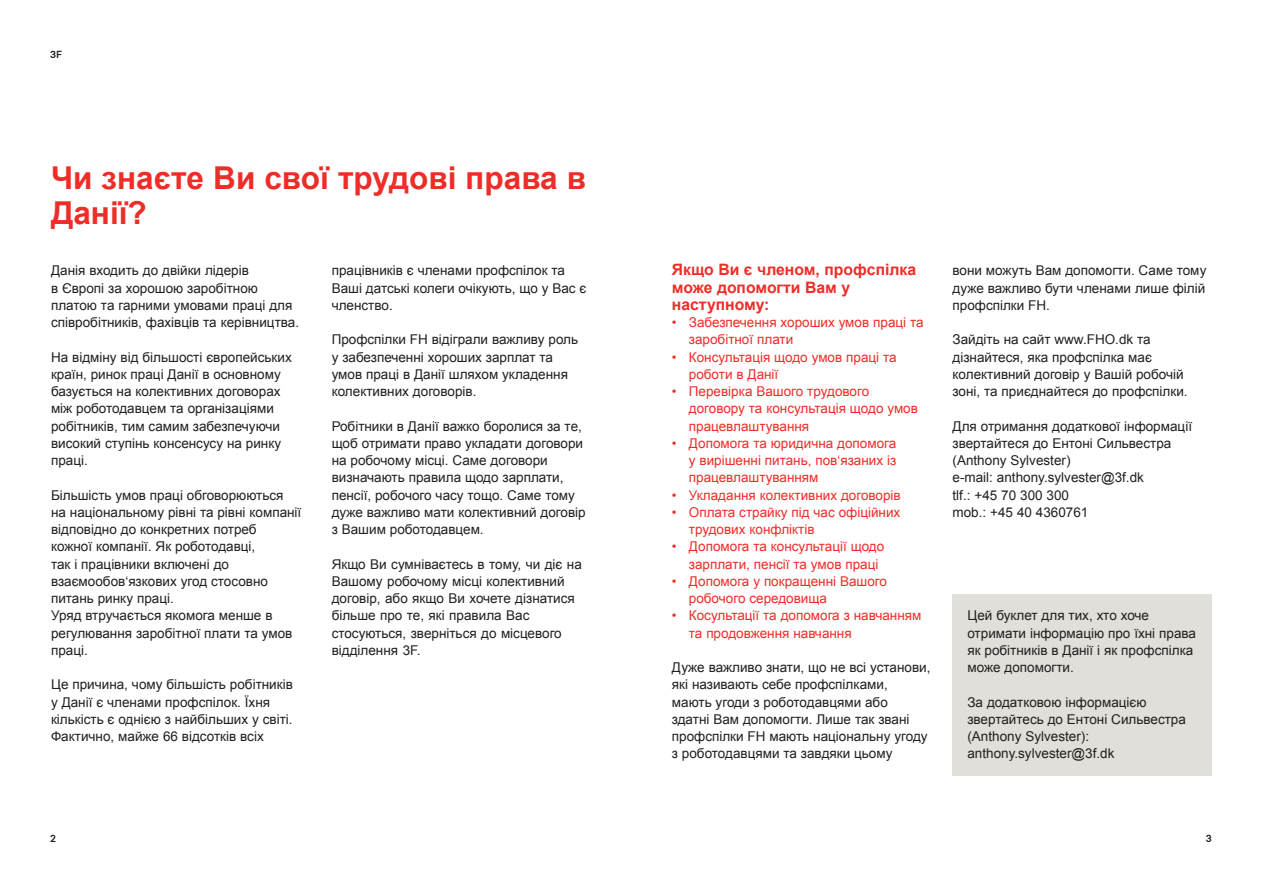
<style>
.page{position:relative;width:1263px;height:893px;background:#fff}
.page>*{position:absolute;margin:0;border:0;box-sizing:border-box;transform-origin:0 0}
.Brødtekst___P{font:700 31.5px/34.5px "Arial";color:#ee2d28}
.Brødtekst___P-2{font:700 15.75px/17.2px "Arial";color:#ee2d28}
.Brødtekst___P-3{font:13.5px/17.2px "Arial";color:#231f20}
.Brødtekst___P-4{font:13.5px/17.2px "Arial";color:#ee2d28}
.Overskrift_3___H3{font:13.5px/17.2px "Arial";color:#231f20}
.t1{font:600 10.5px "Lota Grotesque";color:#231f20}
</style>
<div class="page">
<div style="left:952px;top:594px;width:260px;height:182px;background:#e1dfda"></div>
<p class="t1" style="left:50px;top:49px;width:13px">3F</p>
<p class="Brødtekst___P" style="left:51px;top:162px;width:537px">Чи знаєте Ви свої трудові права в<br>Данії?</p>
<p class="Brødtekst___P-3" style="left:51px;top:262px;width:250px">Данія входить до двійки лідерів<br>в Європі за хорошою заробітною платою та гарними умовами праці для співробітників, фахівців та керівництва.</p>
<p class="Brødtekst___P-3" style="left:51px;top:348px;width:242px">На відміну від більшості європейських країн, ринок праці Данії в основному базується на колективних договорах між роботодавцем та організаціями робітників, тим самим забезпечуючи високий ступінь консенсусу на ринку праці.</p>
<p class="Brødtekst___P-3" style="left:51px;top:486px;width:252px">Більшість умов праці обговорюються на національному рівні та рівні компанії відповідно до конкретних потреб<br>кожної компанії. Як роботодавці,<br>так і працівники включені до взаємообов‘язкових угод стосовно питань ринку праці.</p>
<p class="Brødtekst___P-3" style="left:51px;top:607px;width:243px">Уряд втручається якомога менше в регулювання заробітної плати та умов праці.</p>
<p class="Brødtekst___P-3" style="left:51px;top:676px;width:243px">Це причина, чому більшість робітників у Данії є членами профспілок. Їхня кількість є однією з найбільших у світі.<br>Фактично, майже 66 відсотків всіх</p>
<p class="Brødtekst___P-3" style="left:332px;top:262px;width:256px">працівників є членами профспілок та<br>Ваші датські колеги очікують, що у Вас є членство.</p>
<p class="Brødtekst___P-3" style="left:332px;top:331px;width:248px">Профспілки FH відіграли важливу роль у забезпеченні хороших зарплат та умов праці в Данії шляхом укладення колективних договорів.</p>
<p class="Brødtekst___P-3" style="left:332px;top:417px;width:255px">Робітники в Данії важко боролися за те, щоб отримати право укладати договори на робочому місці. Саме договори визначають правила щодо зарплати, пенсії, робочого часу тощо. Саме тому дуже важливо мати колективний договір з Вашим роботодавцем.</p>
<h3 class="Overskrift_3___H3" style="left:332px;top:555px;width:252px">Якщо Ви сумніваєтесь в тому, чи діє на<br>Вашому робочому місці колективний договір, або якщо Ви хочете дізнатися більше про те, які правила Вас стосуються, зверніться до місцевого відділення 3F.</h3>
<p class="Brødtekst___P-2" style="left:672px;top:262px;width:246px">Якщо Ви є членом, профспілка може допомогти Вам у наступному:</p>
<p class="Brødtekst___P-4" style="left:689px;top:314px;width:236px;text-indent:-17px">• Забезпечення хороших умов праці та заробітної плати</p>
<p class="Brødtekst___P-4" style="left:689px;top:348px;width:209px;text-indent:-17px">• Консультація щодо умов праці та роботи в Данії</p>
<p class="Brødtekst___P-4" style="left:689px;top:383px;width:231px;text-indent:-17px">• Перевірка Вашого трудового договору та консультація щодо умов працевлаштування</p>
<p class="Brødtekst___P-4" style="left:689px;top:435px;width:209px;text-align:justify;text-indent:-17px">• Допомога та юридична допомога у вирішенні питань, пов‘язаних із працевлаштуванням</p>
<p class="Brødtekst___P-4" style="left:672px;top:486px;width:230px">• Укладання колективних договорів</p>
<p class="Brødtekst___P-4" style="left:689px;top:504px;width:213px;text-indent:-17px">• Оплата страйку під час офіційних трудових конфліктів</p>
<p class="Brødtekst___P-4" style="left:689px;top:538px;width:197px;text-indent:-17px">• Допомога та консультації щодо зарплати, пенсії та умов праці</p>
<p class="Brødtekst___P-4" style="left:689px;top:573px;width:200px;text-indent:-17px">• Допомога у покращенні Вашого робочого середовища</p>
<p class="Brødtekst___P-4" style="left:689px;top:607px;width:234px;text-indent:-17px">• Косультації та допомога з навчанням та продовження навчання</p>
<p class="Brødtekst___P-3" style="left:672px;top:659px;width:260px">Дуже важливо знати, що не всі установи, які називають себе профспілками, мають угоди з роботодавцями або<br>здатні Вам допомогти. Лише так звані профспілки FH мають національну угоду з роботодавцями та завдяки цьому</p>
<p class="Brødtekst___P-3" style="left:952px;top:262px;width:255px;text-align:justify">вони можуть Вам допомогти. Саме тому дуже важливо бути членами лише філій профспілки FH.</p>
<p class="Brødtekst___P-3" style="left:952px;top:331px;width:237px">Зайдіть на сайт www.FHO.dk та дізнайтеся, яка профспілка має колективний договір у Вашій робочій зоні, та приєднайтеся до профспілки.</p>
<p class="Brødtekst___P-3" style="left:952px;top:417px;width:241px">Для отримання додаткової інформації звертайтеся до Ентоні Сильвестра (Anthony Sylvester)</p>
<p class="Brødtekst___P-3" style="left:952px;top:469px;width:193px">e-mail: anthony.sylvester@3f.dk tlf.: +45 70 300 300</p>
<p class="Brødtekst___P-3" style="left:952px;top:504px;width:137px">mob.: +45 40 4360761</p>
<p class="Brødtekst___P-3" style="left:967px;top:607px;width:230px">Цей буклет для тих, хто хоче отримати інформацію про їхні права як робітників в Данії і як профспілка може допомогти.</p>
<p class="Brødtekst___P-3" style="left:967px;top:693px;width:220px">За додатковою інформацією звертайтесь до Ентоні Сильвестра (Anthony Sylvester): anthony.sylvester@3f.dk</p>
<p class="t1" style="left:50px;top:832px;width:7px">2</p>
<p class="t1" style="left:1206px;top:832px;width:7px">3</p>
</div>
